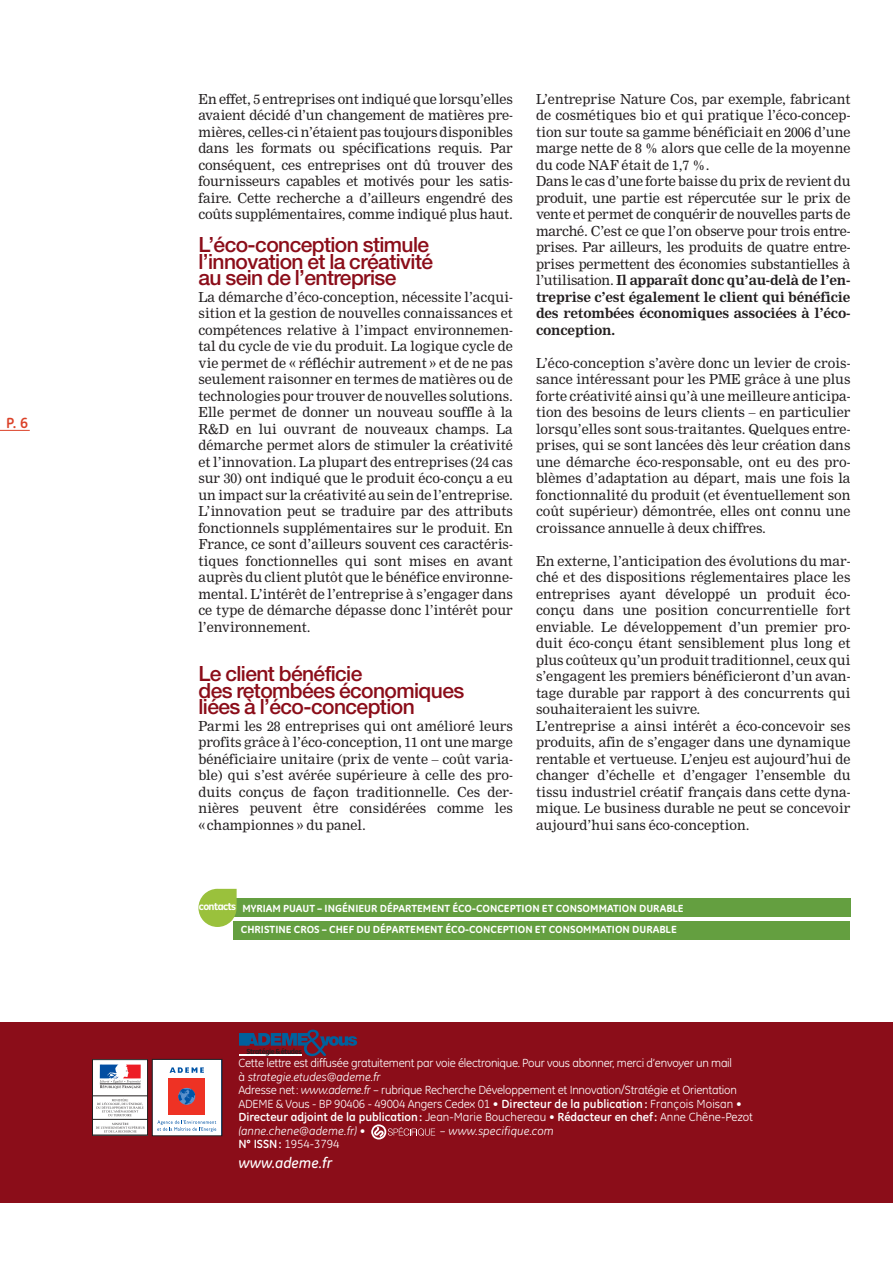
<style>
.page{position:relative;width:893px;height:1263px;background:#fff}
.page>*{position:absolute;margin:0;border:0;box-sizing:border-box;transform-origin:0 0}
.t1{font:500 21px/16.5px "Helvetica Neue";letter-spacing:-.03em;color:#8b0d19}
.t2{font:italic 500 15px "GE Inspira";color:#fff}
.t3{font:700 15px "GE Inspira";color:#db4128}
.t4{font:13.5px/16.5px "Nimrod";color:#231f20;text-align:justify}
.t5{font:12px/13.5px "GE Inspira";letter-spacing:-.02em;color:#fff}
.t6{font:italic 12px "GE Inspira";letter-spacing:.01em;color:#fff}
.t7{font:12px "GE Inspira";color:#fff}
.t8{font:800 10.65px "GE Inspira";letter-spacing:-.055em;color:#fff}
.t9{font:800 10.5px/21.8px "GE Inspira";letter-spacing:.005em;color:#fff}
.t10{font:800 7.35px "GE Inspira";letter-spacing:-.055em;color:#231f20}
.s1{font-weight:700}
.s2{font-style:italic}
.s3{font-style:normal}
</style>
<div class="page">
<hr style="left:0;top:430px;width:30px;height:1px;background:#db4128">
<div style="left:0;top:1022px;width:893px;height:181px;background:#8b0d19"></div>
<svg style="left:92px;top:1059px;width:128px;height:77px;background:#d9bec2"></svg>
<div style="left:152px;top:1059px;width:70px;height:77px;border:1px solid #231f20"></div>
<svg style="left:239px;top:1030px;width:118px;height:26px"></svg>
<svg style="left:371px;top:1124px;width:64px;height:15px"></svg>
<hr style="left:239px;top:1055px;width:63px;height:1px;background:#fff">
<div style="left:217px;top:899px;width:633px;height:18px;background:#649f40"></div>
<div style="left:233px;top:921px;width:617px;height:18px;background:#649f40"></div>
<svg style="left:198px;top:889px;width:39px;height:38px"></svg>
<p class="t3" style="left:6px;top:417px;width:24px">P. 6</p>
<p class="t4" style="left:198px;top:91px;width:316px">En effet, 5 entreprises ont indiqué que lorsqu’elles avaient décidé d’un changement de matières pre&shy;mières, celles-ci n’étaient pas toujours disponibles dans les formats ou spécifications requis. Par conséquent, ces entreprises ont dû trouver des fournisseurs capables et motivés pour les satis&shy;faire. Cette recherche a d’ailleurs engendré des coûts supplémentaires, comme indiqué plus haut.</p>
<h1 class="t1" style="left:198px;top:238px;width:236px">L’éco-conception stimule l’innovation et la créativité au sein de l’entreprise</h1>
<p class="t4" style="left:198px;top:289px;width:316px">La démarche d’éco-conception, nécessite l’acqui&shy;sition et la gestion de nouvelles connaissances et compétences relative à l’impact environnemen&shy;tal du cycle de vie du produit. La logique cycle de vie permet de « réfléchir autrement » et de ne pas seulement raisonner en termes de matières ou de technologies pour trouver de nouvelles solutions.<br>Elle permet de donner un nouveau souffle à la R&amp;D en lui ouvrant de nouveaux champs. La démarche permet alors de stimuler la créativité et l’innovation. La plupart des entreprises (24 cas sur 30) ont indiqué que le produit éco-conçu a eu un impact sur la créativité au sein de l’entreprise.<br>L’innovation peut se traduire par des attributs fonctionnels supplémentaires sur le produit. En France, ce sont d’ailleurs souvent ces caractéris&shy;tiques fonctionnelles qui sont mises en avant auprès du client plutôt que le bénéfice environne&shy;mental. L’intérêt de l’entreprise à s’engager dans ce type de démarche dépasse donc l’intérêt pour l’environnement.</p>
<h1 class="t1" style="left:198px;top:667px;width:267px">Le client bénéficie<br>des retombées économiques liées à l’éco-conception</h1>
<p class="t4" style="left:198px;top:718px;width:316px">Parmi les 28 entreprises qui ont amélioré leurs profits grâce à l’éco-conception, 11 ont une marge bénéficiaire unitaire (prix de vente – coût varia&shy;ble) qui s’est avérée supérieure à celle des pro&shy;duits conçus de façon traditionnelle. Ces der&shy;nières peuvent être considérées comme les « championnes » du panel.</p>
<p class="t4" style="left:536px;top:91px;width:316px;text-align:left">L’entreprise Nature Cos, par exemple, fabricant de cosmétiques bio et qui pratique l’éco-concep&shy;tion sur toute sa gamme bénéficiait en 2006 d’une marge nette de 8 % alors que celle de la moyenne du code NAF était de 1,7 %.<br>Dans le cas d’une forte baisse du prix de revient du produit, une partie est répercutée sur le prix de vente et permet de conquérir de nouvelles parts de marché. C’est ce que l’on observe pour trois entre&shy;prises. Par ailleurs, les produits de quatre entre&shy;prises permettent des économies substantielles à l’utilisation. <span class="s1">Il apparaît donc qu’au-delà de l’en&shy;treprise c’est également le client qui bénéficie des retombées économiques associées à l’éco&shy;conception.</span></p>
<p class="t4" style="left:536px;top:355px;width:316px">L’éco-conception s’avère donc un levier de crois&shy;sance intéressant pour les PME grâce à une plus forte créativité ainsi qu’à une meilleure anticipa&shy;tion des besoins de leurs clients – en particulier lorsqu’elles sont sous-traitantes. Quelques entre&shy;prises, qui se sont lancées dès leur création dans une démarche éco-responsable, ont eu des pro&shy;blèmes d’adaptation au départ, mais une fois la fonctionnalité du produit (et éventuellement son coût supérieur) démontrée, elles ont connu une croissance annuelle à deux chiffres.</p>
<p class="t4" style="left:536px;top:553px;width:316px;text-align:left">En externe, l’anticipation des évolutions du mar&shy;ché et des dispositions réglementaires place les entreprises ayant développé un produit éco&shy;conçu dans une position concurrentielle fort enviable. Le développement d’un premier pro&shy;duit éco-conçu étant sensiblement plus long et plus coûteux qu’un produit traditionnel, ceux qui s’engagent les premiers bénéficieront d’un avan&shy;tage durable par rapport à des concurrents qui souhaiteraient les suivre.<br>L’entreprise a ainsi intérêt a éco-concevoir ses produits, afin de s’engager dans une dynamique rentable et vertueuse. L’enjeu est aujourd’hui de changer d’échelle et d’engager l’ensemble du tissu industriel créatif français dans cette dyna&shy;mique. Le business durable ne peut se concevoir aujourd’hui sans éco-conception.</p>
<p class="t9" style="left:241px;top:898px;width:444px">MYRIAM PUAUT – INGÉNIEUR DÉPARTEMENT ÉCO-CONCEPTION ET CONSOMMATION DURABLE<br>CHRISTINE CROS – CHEF DU DÉPARTEMENT ÉCO-CONCEPTION ET CONSOMMATION DURABLE</p>
<p class="t8" style="left:199px;top:902px;width:39px">contacts</p>
<p class="t10" style="left:246px;top:1048px;width:57px">Stratégie &amp; études</p>
<p class="t5" style="left:238px;top:1057px;width:516px">Cette lettre est diffusée gratuitement par voie électronique. Pour vous abonner, merci d’envoyer un mail<br>à <span class="s2">strategie.etudes@ademe.fr<br></span>Adresse net: <span class="s2">www.ademe.fr</span> – rubrique Recherche Développement et Innovation/Stratégie et Orientation ADEME &amp; Vous - BP 90406 - 49004 Angers Cedex 01 • <span class="s1">Directeur de la publication :</span> François Moisan • <span class="s1">Directeur adjoint de la publication :</span> Jean-Marie Bouchereau • <span class="s1">Rédacteur en chef :</span> Anne Chêne-Pezot <span class="s2">(anne.chene@ademe.fr)</span> •</p>
<p class="t6" style="left:440px;top:1126px;width:116px"><span class="s3">–</span> www.specifique.com</p>
<p class="t7" style="left:238px;top:1139px;width:103px"><span class="s1">N° ISSN :</span> 1954-3794</p>
<p class="t2" style="left:238px;top:1157px;width:95px">www.ademe.fr</p>
</div>
